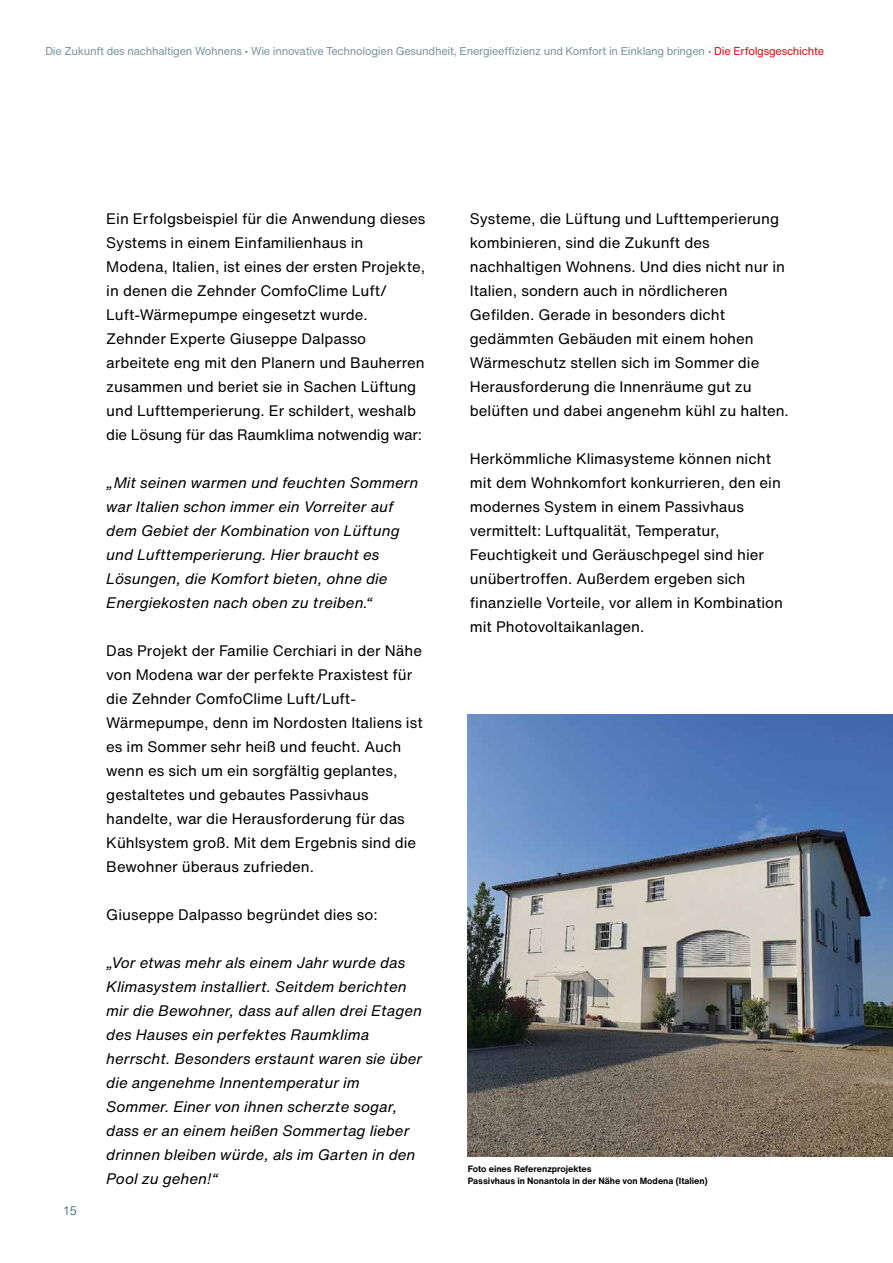
<style>
.page{position:relative;width:893px;height:1263px;background:#fff}
.page>*{position:absolute;margin:0;border:0;box-sizing:border-box;transform-origin:0 0}
.t1{font:15px/24px "Helvetica Now Text";color:#000}
.t2{font:italic 15px/24px "Helvetica Now Text";color:#000}
.t3{font:300 12px "Helvetica Now Text";color:#00474f}
.t4{font:11.25px "Helvetica Now Text";letter-spacing:-.02em;color:#78959d}
.t5{font:700 9px/12px "Helvetica Now Text";color:#000}
.s1{color:#e30613}
</style>
<div class="page">
<img style="left:468px;top:715px;width:425px;height:441px">
<p class="t4" style="left:45px;top:43px;width:780px">Die Zukunft des nachhaltigen Wohnens • Wie innovative Technologien Gesundheit, Energieeffizienz und Komfort in Einklang bringen • <span class="s1">Die Erfolgsgeschichte</span></p>
<p class="t3" style="left:64px;top:1201px;width:15px">15</p>
<p class="t1" style="left:106px;top:206px;width:320px">Ein Erfolgsbeispiel für die Anwendung dieses Systems in einem Einfamilienhaus in Modena, Italien, ist eines der ersten Projekte, in denen die Zehnder ComfoClime Luft/ Luft-Wärmepumpe eingesetzt wurde.<br>Zehnder Experte Giuseppe Dalpasso arbeitete eng mit den Planern und Bauherren zusammen und beriet sie in Sachen Lüftung und Lufttemperierung. Er schildert, weshalb die Lösung für das Raumklima notwendig war:</p>
<p class="t2" style="left:106px;top:470px;width:314px">„Mit seinen warmen und feuchten Sommern war Italien schon immer ein Vorreiter auf dem Gebiet der Kombination von Lüftung und Lufttemperierung. Hier braucht es Lösungen, die Komfort bieten, ohne die Energiekosten nach oben zu treiben.“</p>
<p class="t1" style="left:106px;top:638px;width:318px">Das Projekt der Familie Cerchiari in der Nähe von Modena war der perfekte Praxistest für die Zehnder ComfoClime Luft/Luft-Wärmepumpe, denn im Nordosten Italiens ist es im Sommer sehr heiß und feucht. Auch wenn es sich um ein sorgfältig geplantes, gestaltetes und gebautes Passivhaus handelte, war die Herausforderung für das Kühlsystem groß. Mit dem Ergebnis sind die Bewohner überaus zufrieden.</p>
<p class="t1" style="left:106px;top:902px;width:273px">Giuseppe Dalpasso begründet dies so:</p>
<p class="t2" style="left:106px;top:950px;width:317px">„Vor etwas mehr als einem Jahr wurde das Klimasystem installiert. Seitdem berichten mir die Bewohner, dass auf allen drei Etagen des Hauses ein perfektes Raumklima herrscht. Besonders erstaunt waren sie über die angenehme Innentemperatur im Sommer. Einer von ihnen scherzte sogar, dass er an einem heißen Sommertag lieber drinnen bleiben würde, als im Garten in den Pool zu gehen!“</p>
<p class="t1" style="left:470px;top:206px;width:320px">Systeme, die Lüftung und Lufttemperierung kombinieren, sind die Zukunft des nachhaltigen Wohnens. Und dies nicht nur in Italien, sondern auch in nördlicheren Gefilden. Gerade in besonders dicht gedämmten Gebäuden mit einem hohen Wärmeschutz stellen sich im Sommer die Herausforderung die Innenräume gut zu belüften und dabei angenehm kühl zu halten.</p>
<p class="t1" style="left:470px;top:446px;width:315px">Herkömmliche Klimasysteme können nicht mit dem Wohnkomfort konkurrieren, den ein modernes System in einem Passivhaus vermittelt: Luftqualität, Temperatur, Feuchtigkeit und Geräuschpegel sind hier unübertroffen. Außerdem ergeben sich finanzielle Vorteile, vor allem in Kombination mit Photovoltaikanlagen.</p>
<p class="t5" style="left:468px;top:1163px;width:242px">Foto eines Referenzprojektes<br>Passivhaus in Nonantola in der Nähe von Modena (Italien)</p>
</div>
